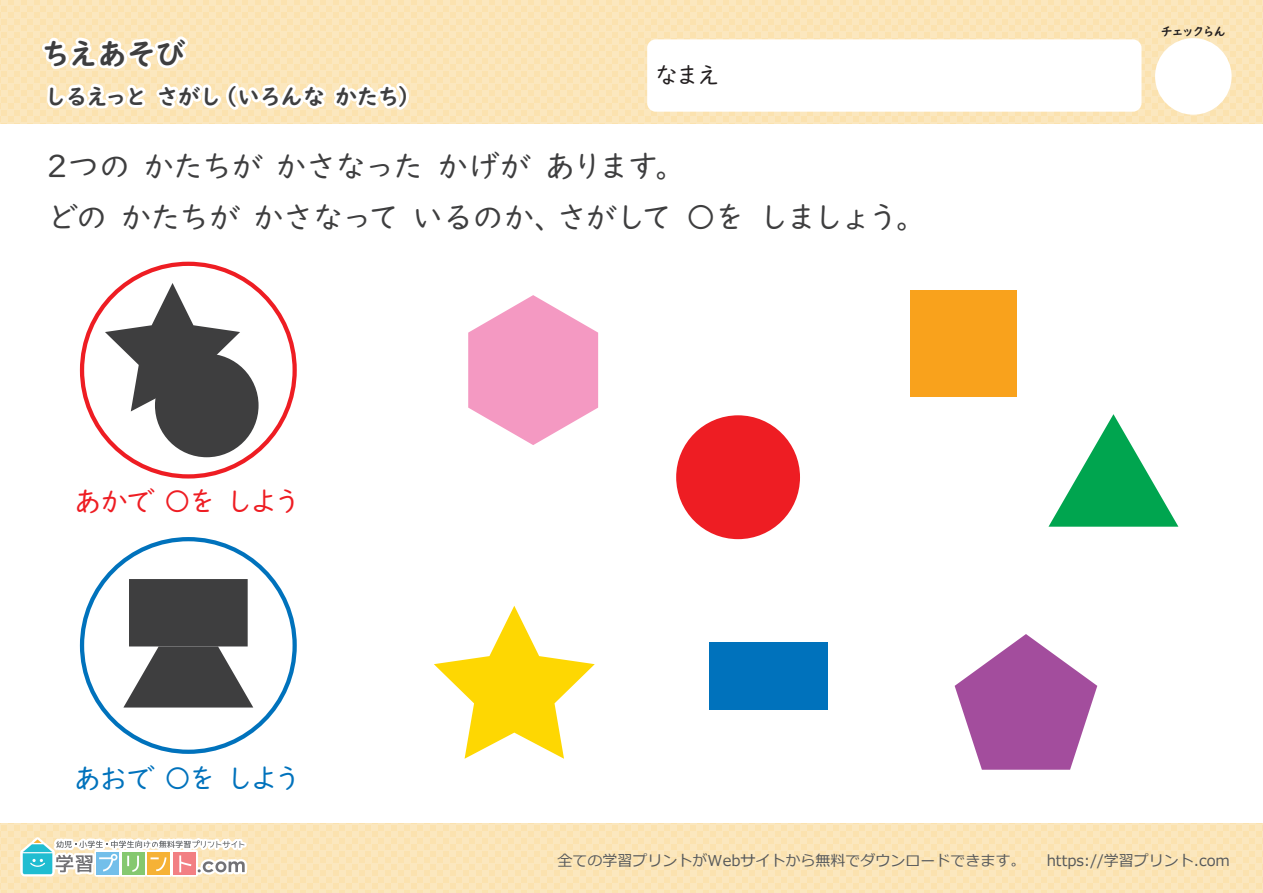
<style>
.page{position:relative;width:1263px;height:893px;background:#fff}
.page>*{position:absolute;margin:0;border:0;box-sizing:border-box;transform-origin:0 0}
.t1{font:31.5px/51px "UD Digi Kyokasho NP R";letter-spacing:-.055em;color:#3e3e3f}
.t2{font:30px "UD Digi Kyokasho NP B";letter-spacing:-.035em;color:#3e3e3f}
.t3{font:28.5px "UD Digi Kyokasho NP R";letter-spacing:-.12em;color:#ee1d23}
.t4{font:28.5px "UD Digi Kyokasho NP R";letter-spacing:-.12em;color:#0072bc}
.t5{font:24px "UD Digi Kyokasho NP R";color:#231f20}
.t6{font:22.5px "UD Digi Kyokasho NP B";letter-spacing:-.055em;color:#3e3e3f}
.t7{font:15px "Meiryo";color:#56595b}
.t8{font:12px "UD Digi Kyokasho NP B";letter-spacing:-.125em;color:#231f20}
</style>
<div class="page">
<div style="left:0;top:0;width:1263px;height:123px;background:linear-gradient(to bottom,#fbe5b8,#fbe5b7)"></div>
<div style="left:647px;top:39px;width:494px;height:73px;background:#fff;border-radius:9px"></div>
<div style="left:1155px;top:38px;width:76px;height:77px;background:#fff;border-radius:50%"></div>
<svg style="left:1048px;top:414px;width:130px;height:113px"></svg>
<div style="left:910px;top:291px;width:106px;height:106px;background:#f9a21c"></div>
<div style="left:709px;top:642px;width:119px;height:67px;background:#0072bc"></div>
<svg style="left:123px;top:579px;width:130px;height:128px"></svg>
<svg style="left:955px;top:634px;width:142px;height:136px"></svg>
<svg style="left:468px;top:295px;width:130px;height:150px"></svg>
<svg style="left:434px;top:606px;width:161px;height:153px"></svg>
<div style="left:676px;top:415px;width:124px;height:124px;background:#ee1d23;border-radius:50%"></div>
<svg style="left:105px;top:283px;width:135px;height:128px"></svg>
<div style="left:155px;top:354px;width:104px;height:103px;background:#3e3e3f;border-radius:50%"></div>
<svg style="left:37px;top:0;width:377px;height:124px"></svg>
<div style="left:0;top:824px;width:1263px;height:69px;background:linear-gradient(to right,#fbe5b7,#fbe5b8)"></div>
<svg style="left:11px;top:823px;width:239px;height:56px"></svg>
<h2 class="t2" style="left:41px;top:36px;width:146px">ちえあそび</h2>
<h3 class="t6" style="left:44px;top:83px;width:377px">しるえっと さがし（いろんな かたち）</h3>
<h3 class="t5" style="left:655px;top:61px;width:67px">なまえ</h3>
<h1 class="t1" style="left:46px;top:141px;width:882px">2つの かたちが かさなった かげが あります。<br>どの かたちが かさなって いるのか、さがして 〇を しましょう。</h1>
<h3 class="t3" style="left:73px;top:486px;width:230px">あかで 〇を しよう</h3>
<h3 class="t4" style="left:73px;top:762px;width:230px">あおで 〇を しよう</h3>
<p class="t8" style="left:1161px;top:24px;width:66px">チェックらん</p>
<p class="t7" style="left:558px;top:850px;width:469px">全ての学習プリントがWebサイトから無料でダウンロードできます。</p>
<p class="t7" style="left:1047px;top:850px;width:185px">https://学習プリント.com</p>
</div>
